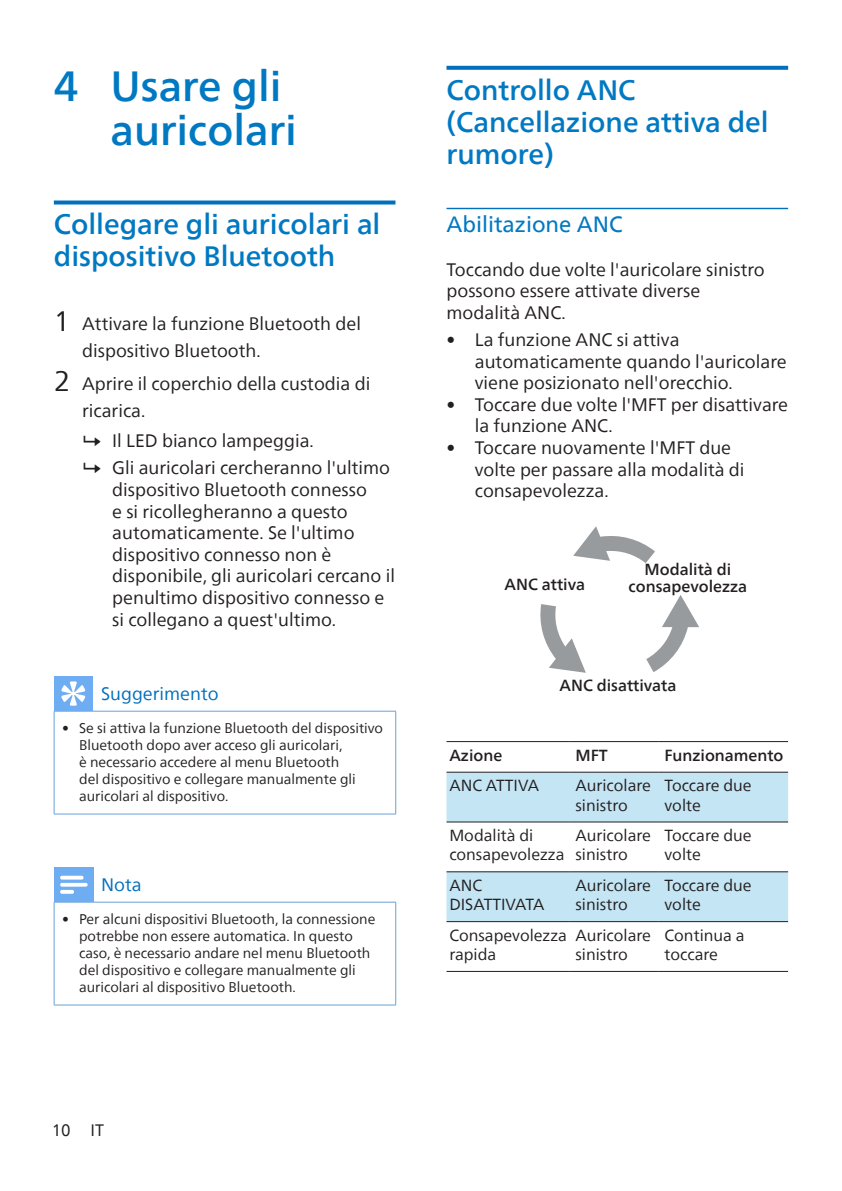
<style>
.page{position:relative;width:842px;height:1191px;background:#fff}
.page>*{position:absolute;margin:0;border:0;box-sizing:border-box;transform-origin:0 0}
.t1{font:500 42px/44px "Neue Frutiger World";color:#0079c2}
.heading2{font:500 28px/32px "Neue Frutiger World";color:#0079c2}
.head_3{font:22px "Neue Frutiger World";color:#0079c2}
.Body{font:18px/21.6px "Neue Frutiger World";color:#231f20}
.Body-2{font:18px "Neue Frutiger World";color:#0070bd}
.t2{font:16.4px "Neue Frutiger World";color:#231f20}
.Body_Text{font:16px/19.2px "Neue Frutiger World";color:#231f20}
.Body_Text-2{font:500 16px/17px "Neue Frutiger World";color:#231f20;text-align:center}
.t3{font:14px/16.8px "Neue Frutiger World";color:#231f20}
.s1{font-size:28px}
.s2{font-weight:300}
</style>
<div class="page">
<svg style="left:54px;top:200px;width:341px;height:4px"></svg>
<hr style="left:395px;top:711px;width:1px;height:102px;background:#66a2d7">
<hr style="left:54px;top:711px;width:1px;height:102px;background:#66a2d7">
<hr style="left:54px;top:813px;width:39px;height:1px;background:#66a2d7">
<hr style="left:93px;top:813px;width:303px;height:1px;background:#66a2d7">
<hr style="left:93px;top:711px;width:303px;height:1px;background:#66a2d7">
<hr style="left:54px;top:711px;width:39px;height:1px;background:#66a2d7">
<div style="left:54px;top:677px;width:39px;height:34px;background:#6eadf2"></div>
<svg style="left:61px;top:681px;width:24px;height:24px"></svg>
<hr style="left:395px;top:902px;width:1px;height:102px;background:#66a2d7">
<hr style="left:54px;top:902px;width:1px;height:102px;background:#66a2d7">
<hr style="left:54px;top:1004px;width:39px;height:1px;background:#66a2d7">
<hr style="left:93px;top:1004px;width:303px;height:1px;background:#66a2d7">
<hr style="left:93px;top:901px;width:303px;height:1px;background:#66a2d7">
<div style="left:54px;top:867px;width:39px;height:35px;background:#6eadf2"></div>
<svg style="left:60px;top:875px;width:28px;height:18px"></svg>
<svg style="left:446px;top:66px;width:342px;height:4px"></svg>
<hr style="left:446px;top:208px;width:342px;height:1px;background:#0070bd">
<svg style="left:646px;top:595px;width:53px;height:77px"></svg>
<svg style="left:573px;top:526px;width:82px;height:37px"></svg>
<svg style="left:540px;top:604px;width:46px;height:69px"></svg>
<svg style="left:446px;top:772px;width:342px;height:149px;fill:#c4e5f4"></svg>
<hr style="left:446px;top:741px;width:124px;height:1px;background:#231f20">
<hr style="left:570px;top:741px;width:89px;height:1px;background:#231f20">
<hr style="left:659px;top:741px;width:129px;height:1px;background:#231f20">
<hr style="left:446px;top:771px;width:124px;height:1px;background:#231f20">
<hr style="left:570px;top:771px;width:89px;height:1px;background:#231f20">
<hr style="left:659px;top:771px;width:129px;height:1px;background:#231f20">
<hr style="left:446px;top:821px;width:124px;height:1px;background:#231f20">
<hr style="left:570px;top:821px;width:89px;height:1px;background:#231f20">
<hr style="left:659px;top:821px;width:129px;height:1px;background:#231f20">
<hr style="left:446px;top:871px;width:124px;height:1px;background:#231f20">
<hr style="left:570px;top:871px;width:89px;height:1px;background:#231f20">
<hr style="left:659px;top:871px;width:129px;height:1px;background:#231f20">
<hr style="left:446px;top:921px;width:124px;height:1px;background:#231f20">
<hr style="left:570px;top:921px;width:89px;height:1px;background:#231f20">
<hr style="left:659px;top:921px;width:129px;height:1px;background:#231f20">
<hr style="left:446px;top:971px;width:124px;height:1px;background:#231f20">
<hr style="left:570px;top:971px;width:89px;height:1px;background:#231f20">
<hr style="left:659px;top:971px;width:129px;height:1px;background:#231f20">
<p class="t1" style="left:111px;top:65px;width:188px;text-indent:-57px">4 Usare gli auricolari</p>
<p class="heading2" style="left:54px;top:209px;width:328px">Collegare gli auricolari al dispositivo Bluetooth</p>
<p class="Body" style="left:82px;top:311px;width:280px;line-height:26.6px;text-indent:-28px"><span class="s1">1</span> Attivare la funzione Bluetooth del dispositivo Bluetooth.</p>
<p class="Body" style="left:82px;top:371px;width:290px;line-height:26.6px;text-indent:-28px"><span class="s1">2</span> Aprire il coperchio della custodia di ricarica.</p>
<p class="Body" style="left:112px;top:430px;width:203px">Il LED bianco lampeggia.</p>
<p class="Body" style="left:112px;top:457px;width:284px">Gli auricolari cercheranno l'ultimo dispositivo Bluetooth connesso<br>e si ricollegheranno a questo automaticamente. Se l'ultimo dispositivo connesso non è disponibile, gli auricolari cercano il penultimo dispositivo connesso e si collegano a quest'ultimo.</p>
<p class="Body-2" style="left:101px;top:679px;width:119px">Suggerimento</p>
<p class="t3" style="left:79px;top:720px;width:305px;text-indent:-17px">• Se si attiva la funzione Bluetooth del dispositivo Bluetooth dopo aver acceso gli auricolari,<br>è necessario accedere al menu Bluetooth<br>del dispositivo e collegare manualmente gli auricolari al dispositivo.</p>
<p class="Body-2" style="left:101px;top:870px;width:42px">Nota</p>
<p class="t3" style="left:79px;top:911px;width:298px;text-indent:-17px">• Per alcuni dispositivi Bluetooth, la connessione potrebbe non essere automatica. In questo caso, è necessario andare nel menu Bluetooth del dispositivo e collegare manualmente gli auricolari al dispositivo Bluetooth.</p>
<p class="t2" style="left:52px;top:1117px;width:54px">10 IT</p>
<p class="heading2" style="left:446px;top:74px;width:324px">Controllo ANC (Cancellazione attiva del rumore)</p>
<p class="head_3" style="left:446px;top:207px;width:178px">Abilitazione ANC</p>
<p class="Body" style="left:446px;top:259px;width:320px">Toccando due volte l'auricolare sinistro possono essere attivate diverse modalità ANC.</p>
<p class="Body" style="left:475px;top:329px;width:313px;text-indent:-28px"><span class="s2">•</span> La funzione ANC si attiva automaticamente quando l'auricolare viene posizionato nell'orecchio.</p>
<p class="Body" style="left:475px;top:394px;width:315px;text-indent:-28px"><span class="s2">•</span> Toccare due volte l'MFT per disattivare la funzione ANC.</p>
<p class="Body" style="left:475px;top:437px;width:271px;text-indent:-28px"><span class="s2">•</span> Toccare nuovamente l'MFT due volte per passare alla modalità di consapevolezza.</p>
<p class="Body_Text-2" style="left:504px;top:575px;width:82px">ANC attiva</p>
<p class="Body_Text-2" style="left:629px;top:561px;width:120px">Modalità di consapevolezza</p>
<p class="Body_Text-2" style="left:559px;top:677px;width:118px">ANC disattivata</p>
<p class="Body_Text-2" style="left:449px;top:747px;width:55px">Azione</p>
<p class="Body_Text-2" style="left:575px;top:747px;width:34px">MFT</p>
<p class="Body_Text-2" style="left:664px;top:747px;width:121px">Funzionamento</p>
<p class="Body_Text" style="left:449px;top:776px;width:91px">ANC ATTIVA</p>
<p class="Body_Text" style="left:575px;top:776px;width:77px">Auricolare sinistro</p>
<p class="Body_Text" style="left:664px;top:776px;width:89px">Toccare due volte</p>
<p class="Body_Text" style="left:449px;top:826px;width:117px">Modalità di consapevolezza</p>
<p class="Body_Text" style="left:575px;top:826px;width:77px">Auricolare sinistro</p>
<p class="Body_Text" style="left:664px;top:826px;width:89px">Toccare due volte</p>
<p class="Body_Text" style="left:449px;top:876px;width:97px">ANC<br>DISATTIVATA</p>
<p class="Body_Text" style="left:575px;top:876px;width:77px">Auricolare sinistro</p>
<p class="Body_Text" style="left:664px;top:876px;width:89px">Toccare due volte</p>
<p class="Body_Text" style="left:449px;top:926px;width:119px">Consapevolezza rapida</p>
<p class="Body_Text" style="left:575px;top:926px;width:77px">Auricolare sinistro</p>
<p class="Body_Text" style="left:664px;top:926px;width:81px">Continua a toccare</p>
</div>
